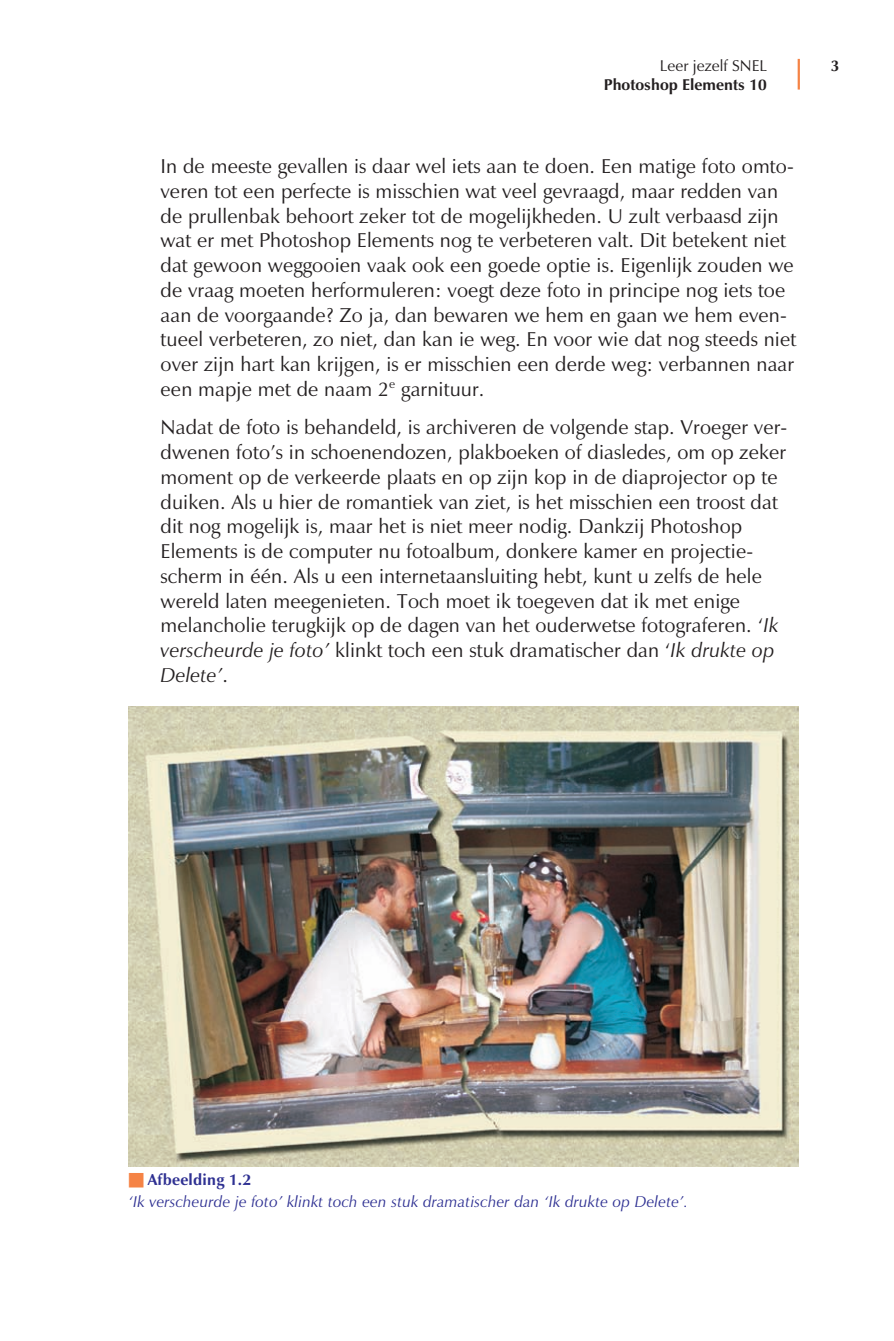
<style>
.page{position:relative;width:894px;height:1341px;background:#fff}
.page>*{position:absolute;margin:0;border:0;box-sizing:border-box;transform-origin:0 0}
.t1{font:20.25px/24.8px "Zapf Humanist 601 BT";letter-spacing:.005em;color:#231f20}
.t2{font:italic 15.75px/22.5px "Zapf Humanist 601 BT";letter-spacing:.015em;color:#2e3092}
.t3{font:700 15.75px "Zapf Humanist 601 BT";color:#231f20}
.t4{font:15.75px "Zapf Humanist 601 BT";color:#231f20}
.s1{font-style:italic}
.s2{color:#f58345}
.s3{font-weight:700;font-style:normal}
</style>
<div class="page">
<hr style="left:797px;top:59px;width:2px;height:31px;background:#f58345">
<img style="left:129px;top:706px;width:669px;height:460px">
<p class="t4" style="left:659px;top:59px;width:109px">Leer jezelf SNEL</p>
<p class="t3" style="left:603px;top:78px;width:164px">Photoshop Elements 10</p>
<p class="t1" style="left:160px;top:156px;width:637px">In de meeste gevallen is daar wel iets aan te doen. Een matige foto omto&shy;veren tot een perfecte is misschien wat veel gevraagd, maar redden van de prullenbak behoort zeker tot de mogelijkheden. U zult verbaasd zijn wat er met Photoshop Elements nog te verbeteren valt. Dit betekent niet dat gewoon weggooien vaak ook een goede optie is. Eigenlijk zouden we de vraag moeten herformuleren: voegt deze foto in principe nog iets toe aan de voorgaande? Zo ja, dan bewaren we hem en gaan we hem even&shy;tueel verbeteren, zo niet, dan kan ie weg. En voor wie dat nog steeds niet over zijn hart kan krijgen, is er misschien een derde weg: verbannen naar een mapje met de naam 2<sup>e</sup> garnituur.</p>
<p class="t1" style="left:160px;top:417px;width:628px">Nadat de foto is behandeld, is archiveren de volgende stap. Vroeger ver&shy;dwenen foto’s in schoenendozen, plakboeken of diasledes, om op zeker moment op de verkeerde plaats en op zijn kop in de diaprojector op te duiken. Als u hier de romantiek van ziet, is het misschien een troost dat dit nog mogelijk is, maar het is niet meer nodig. Dankzij Photoshop Elements is de computer nu fotoalbum, donkere kamer en projectie&shy;scherm in één. Als u een internetaansluiting hebt, kunt u zelfs de hele wereld laten meegenieten. Toch moet ik toegeven dat ik met enige melancholie terugkijk op de dagen van het ouderwetse fotograferen. ‘<span class="s1">Ik verscheurde je foto’</span> klinkt toch een stuk dramatischer dan ‘<span class="s1">Ik drukte op Delete’</span>.</p>
<p class="t3" style="left:830px;top:59px;width:10px">3</p>
<p class="t2" style="left:129px;top:1169px;width:561px"><span class="s2">■</span> <span class="s3">Afbeelding 1.2<br></span>‘Ik verscheurde je foto’ klinkt toch een stuk dramatischer dan ‘Ik drukte op Delete’.</p>
</div>
